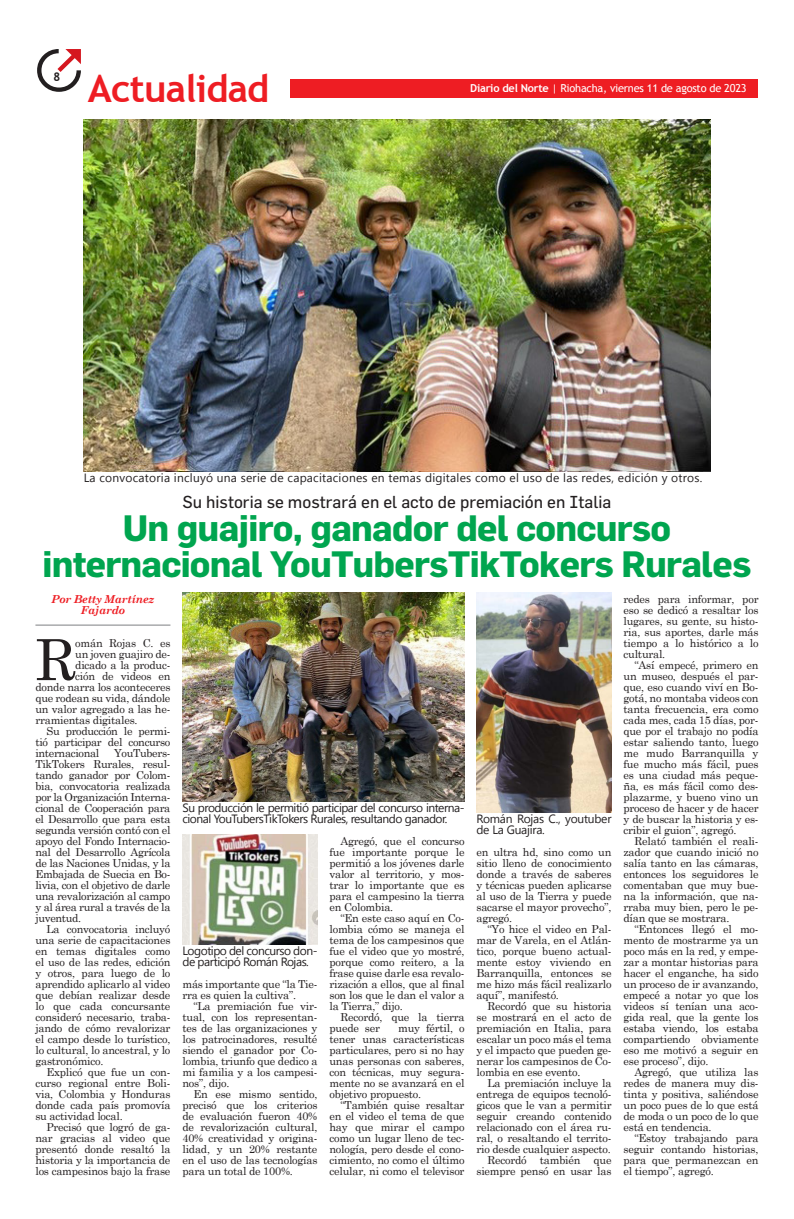
<style>
.page{position:relative;width:794px;height:1219px;background:#fff}
.page>*{position:absolute;margin:0;border:0;box-sizing:border-box;transform-origin:0 0}
.Texto_sin_sangrias{font:56.7px "Century Schoolbook";color:#231f20}
.Texto_capitular{font:700 38px "Trebuchet MS";letter-spacing:-.02em;color:#ee1d23}
.Título_medio_34pt{font:700 36px/36px "Flama";letter-spacing:-.02em;color:#00a54f;text-align:center}
.Antetitulo{font:17px "Flama";color:#231f20}
.Pié_de_foto{font:12px/11px "Segoe UI";letter-spacing:-.04em;color:#231f20}
.Pié_de_foto-2{font:12px "Segoe UI";letter-spacing:.02em;color:#231f20}
.Pié_de_foto-3{font:12px/11px "Segoe UI";letter-spacing:-.02em;color:#231f20}
.Texto_capitular-2{font:700 12px "Trebuchet MS";color:#231f20}
.Texto{font:11px/11px "Century Schoolbook";letter-spacing:-.02em;color:#231f20;text-align:justify}
.Texto_sin_sangrias-2{font:11px "Century Schoolbook";letter-spacing:-.02em;color:#231f20}
.Texto-2{font:11px "Trebuchet MS";letter-spacing:-.02em;color:#fff}
.Reportero{font:italic 700 11px/11px "Century Schoolbook";letter-spacing:-.02em;color:#ee1d23;text-align:center}
.s1{font-weight:700}
</style>
<div class="page">
<div style="left:290px;top:79px;width:468px;height:18px;background:#ee1d23"></div>
<svg style="left:37px;top:49px;width:44px;height:43px"></svg>
<hr style="left:35px;top:625px;width:135px;height:1px;background:#7e8083">
<img style="left:84px;top:119px;width:626px;height:352px">
<img style="left:182px;top:834px;width:135px;height:110px">
<img style="left:182px;top:592px;width:282px;height:209px">
<img style="left:476px;top:592px;width:135px;height:220px">
<p class="Texto_capitular-2" style="left:54px;top:69px;width:8px">8</p>
<p class="Texto_capitular" style="left:88px;top:65px;width:183px">Actualidad</p>
<p class="Texto-2" style="left:470px;top:81px;width:278px"><span class="s1">Diario del Norte</span> | Riohacha, viernes 11 de agosto de 2023</p>
<p class="Pié_de_foto-2" style="left:84px;top:469px;width:620px">La convocatoria incluyó una serie de capacitaciones en temas digitales como el uso de las redes, edición y otros.</p>
<p class="Antetitulo" style="left:182px;top:492px;width:430px">Su historia se mostrará en el acto de premiación en Italia</p>
<p class="Título_medio_34pt" style="left:43px;top:509px;width:710px">Un guajiro, ganador del concurso internacional YouTubersTikTokers Rurales</p>
<p class="Reportero" style="left:52px;top:593px;width:104px">Por Betty Martínez<br>Fajardo</p>
<p class="Texto_sin_sangrias" style="left:35px;top:612px;width:42px">R</p>
<p class="Texto_sin_sangrias-2" style="left:75px;top:634px;width:97px">omán Rojas C. es</p>
<p class="Texto_sin_sangrias-2" style="left:75px;top:645px;width:97px">un joven guajiro de-</p>
<p class="Texto_sin_sangrias-2" style="left:75px;top:656px;width:97px">dicado a la produc-</p>
<p class="Texto_sin_sangrias-2" style="left:75px;top:667px;width:97px">ción de videos en</p>
<p class="Texto_sin_sangrias-2" style="left:35px;top:678px;width:136px">donde narra los aconteceres</p>
<p class="Texto_sin_sangrias-2" style="left:35px;top:689px;width:136px">que rodean su vida, dándole</p>
<p class="Texto_sin_sangrias-2" style="left:35px;top:700px;width:136px">un valor agregado a las he-</p>
<p class="Texto_sin_sangrias-2" style="left:35px;top:711px;width:104px">rramientas digitales.</p>
<p class="Texto" style="left:35px;top:725px;width:136px;text-indent:11px">Su producción le permi&shy;tió participar del concurso internacional</p>
<p class="Texto" style="left:35px;top:747px;width:136px;text-indent:79px">YouTubers-TikTokers Rurales, resul&shy;tando ganador por Colom&shy;bia, convocatoria realizada por la Organización Interna&shy;cional de Cooperación para el Desarrollo que para esta segunda versión contó con el apoyo del Fondo Internacio&shy;nal del Desarrollo Agrícola de las Naciones Unidas, y la Embajada de Suecia en Bo&shy;livia, con el objetivo de darle una revalorización al campo y al área rural a través de la juventud.</p>
<p class="Texto" style="left:35px;top:923px;width:136px;text-indent:11px">La convocatoria incluyó una serie de capacitaciones en temas digitales como el uso de las redes, edición y otros, para luego de lo aprendido aplicarlo al video que debían realizar desde lo que cada concursante consideró necesario, traba&shy;jando de cómo revalorizar el campo desde lo turístico, lo cultural, lo ancestral, y lo gastronómico.</p>
<p class="Texto" style="left:35px;top:1066px;width:136px;text-indent:11px">Explicó que fue un con&shy;curso regional entre Boli&shy;via, Colombia y Honduras donde cada país promovía su actividad local.</p>
<p class="Texto" style="left:35px;top:1121px;width:136px;text-indent:11px">Precisó que logró de ga&shy;nar gracias al video que presentó donde resaltó la historia y la importancia de los campesinos bajo la frase</p>
<p class="Pié_de_foto" style="left:182px;top:802px;width:283px">Su producción le permitió participar del concurso interna&shy;cional YouTubersTikTokers Rurales, resultando ganador.</p>
<p class="Pié_de_foto-3" style="left:476px;top:813px;width:136px">Román Rojas C., youtuber de La Guajira.</p>
<p class="Texto" style="left:329px;top:835px;width:136px;text-indent:11px">Agregó, que el concurso fue importante porque le permitió a los jóvenes darle valor al territorio, y mos&shy;trar lo importante que es para el campesino la tierra en Colombia.</p>
<p class="Texto" style="left:329px;top:912px;width:136px;text-indent:11px">“En este caso aquí en Co&shy;lombia cómo se maneja el tema de los campesinos que fue el video que yo mostré, porque como reitero, a la frase quise darle esa revalo&shy;rización a ellos, que al final son los que le dan el valor a la Tierra,” dijo.</p>
<p class="Texto" style="left:329px;top:1011px;width:136px;text-indent:11px">Recordó, que la tierra puede ser</p>
<p class="Texto" style="left:476px;top:846px;width:136px">en ultra hd, sino como un sitio lleno de conocimiento donde a través de saberes y técnicas pueden aplicarse al uso de la Tierra y puede sacarse el mayor provecho”, agregó.</p>
<p class="Texto" style="left:476px;top:923px;width:136px;text-indent:11px">“Yo hice el video en Pal&shy;mar de Varela, en el Atlán&shy;tico, porque bueno actual&shy;mente estoy viviendo en Barranquilla, entonces se me hizo más fácil realizarlo aquí”, manifestó.</p>
<p class="Texto" style="left:476px;top:1000px;width:136px;text-indent:11px">Recordó que su historia se mostrará en el acto de premiación en Italia, para escalar un poco más el tema y el impacto que pueden ge&shy;nerar los campesinos de Co&shy;lombia en ese evento.</p>
<p class="Texto" style="left:476px;top:1077px;width:136px;text-indent:11px">La premiación incluye la entrega de equipos tecnoló&shy;gicos que le van a permitir seguir creando contenido relacionado con el área ru&shy;ral, o resaltando el territo&shy;rio desde cualquier aspecto.</p>
<p class="Texto" style="left:476px;top:1154px;width:136px;text-align:right">Recordó también que siempre pensó en usar las</p>
<p class="Pié_de_foto" style="left:182px;top:945px;width:136px">Logotipo del concurso don&shy;de participó Román Rojas.</p>
<p class="Texto" style="left:182px;top:978px;width:136px">más importante que “la Tie&shy;rra es quien la cultiva”.</p>
<p class="Texto" style="left:182px;top:1000px;width:136px;text-indent:11px">“La premiación fue vir&shy;tual, con los representan&shy;tes de las organizaciones y los patrocinadores, resulté siendo el ganador por Co&shy;lombia, triunfo que dedico a mi familia y a los campesi&shy;nos”, dijo.</p>
<p class="Texto" style="left:182px;top:1088px;width:136px;text-indent:11px">En ese mismo sentido, precisó que los criterios de evaluación fueron 40% de revalorización cultural, 40% creatividad y origina&shy;lidad, y un 20% restante en el uso de las tecnologías para un total de 100%.</p>
<p class="Texto" style="left:329px;top:1022px;width:136px;text-indent:69px">muy fértil, o tener unas características particulares, pero si no hay unas personas con saberes, con técnicas, muy segura&shy;mente no se avanzará en el objetivo propuesto.</p>
<p class="Texto" style="left:329px;top:1099px;width:136px;text-indent:11px">“También quise resaltar en el video el tema de que hay que mirar el campo como un lugar lleno de tec&shy;nología, pero desde el cono&shy;cimiento, no como el último celular, ni como el televisor</p>
<p class="Texto" style="left:623px;top:593px;width:136px">redes para informar, por eso se dedicó a resaltar los lugares, su gente, su histo&shy;ria, sus aportes, darle más tiempo a lo histórico a lo cultural.</p>
<p class="Texto" style="left:623px;top:659px;width:136px;text-indent:11px">“Así empecé, primero en un museo, después el par&shy;que, eso cuando viví en Bo&shy;gotá, no montaba videos con tanta frecuencia, era como cada mes, cada 15 días, por&shy;que por el trabajo no podía estar saliendo tanto, luego me mudo Barranquilla y fue mucho más fácil, pues es una ciudad más peque&shy;ña, es más fácil como des&shy;plazarme, y bueno vino un proceso de hacer y de hacer y de buscar la historia y es&shy;cribir el guion”, agregó.</p>
<p class="Texto" style="left:623px;top:835px;width:136px;text-indent:11px">Relató también el reali&shy;zador que cuando inició no salía tanto en las cámaras, entonces los seguidores le comentaban que muy bue&shy;na la información, que na&shy;rraba muy bien, pero le pe&shy;dían que se mostrara.</p>
<p class="Texto" style="left:623px;top:923px;width:136px;text-indent:11px">“Entonces llegó el mo&shy;mento de mostrarme ya un poco más en la red, y empe&shy;zar a montar historias para hacer el enganche, ha sido un proceso de ir avanzando, empecé a notar yo que los videos sí tenían una aco&shy;gida real, que la gente los estaba viendo, los estaba compartiendo obviamente eso me motivó a seguir en ese proceso”, dijo.</p>
<p class="Texto" style="left:623px;top:1066px;width:136px;text-indent:11px">Agregó, que utiliza las redes de manera muy dis&shy;tinta y positiva, saliéndose un poco pues de lo que está de moda o un poco de lo que está en tendencia.</p>
<p class="Texto" style="left:623px;top:1132px;width:136px;text-indent:11px">“Estoy trabajando para seguir contando historias, para que permanezcan en el tiempo”, agregó.</p>
</div>
